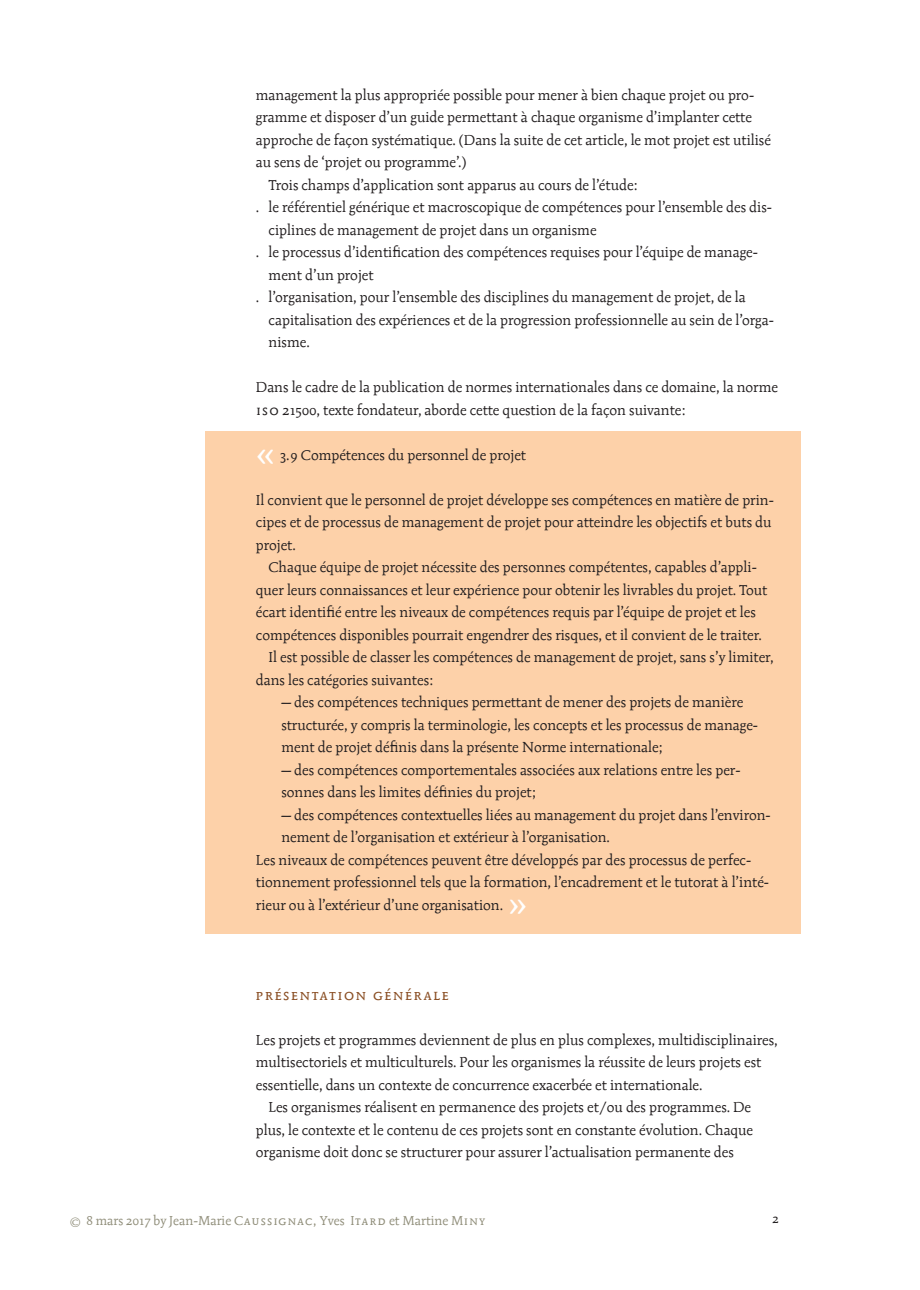
<style>
.page{position:relative;width:920px;height:1290px;background:#fff}
.page>*{position:absolute;margin:0;border:0;box-sizing:border-box;transform-origin:0 0}
.t1{font:36px "Aa Wo M09 Ro";color:#fff}
.t2{font:16.5px "Aa Wo 09 Ro Ca";letter-spacing:.1em;color:#8b5026}
.t3{font:15px/22.5px "Aa Wo M09 Ro";color:#231f20}
.t4{font:13.5px "Aa Wo M09 Ro";color:#908e7a}
.t5{font:13.5px "Aa Wo M09 Ro";color:#231f20}
.s1{font-family:"Aa Wo 09 Ro CC"}
.s2{font-size:16.5px}
</style>
<div class="page">
<div style="left:205px;top:432px;width:595px;height:502px;background:#fdd1a9"></div>
<p class="t3" style="left:256px;top:84px;width:500px">management la plus appropriée possible pour mener à bien chaque projet ou pro-</p>
<p class="t3" style="left:256px;top:106px;width:498px">gramme et disposer d’un guide permettant à chaque organisme d’implanter cette</p>
<p class="t3" style="left:256px;top:129px;width:517px">approche de façon systématique. (Dans la suite de cet article, le mot projet est utilisé</p>
<p class="t3" style="left:256px;top:151px;width:212px">au sens de ‘projet ou programme’.)</p>
<p class="t3" style="left:268px;top:174px;width:371px">Trois champs d’application sont apparus au cours de l’étude:</p>
<p class="t3" style="left:256px;top:196px;width:518px">. le référentiel générique et macroscopique de compétences pour l’ensemble des dis-</p>
<p class="t3" style="left:269px;top:219px;width:329px">ciplines de management de projet dans un organisme</p>
<p class="t3" style="left:256px;top:241px;width:504px">. le processus d’identification des compétences requises pour l’équipe de manage-</p>
<p class="t3" style="left:269px;top:264px;width:106px">ment d’un projet</p>
<p class="t3" style="left:256px;top:286px;width:491px">. l’organisation, pour l’ensemble des disciplines du management de projet, de la</p>
<p class="t3" style="left:269px;top:309px;width:507px">capitalisation des expériences et de la progression professionnelle au sein de l’orga-</p>
<p class="t3" style="left:269px;top:331px;width:42px">nisme.</p>
<p class="t3" style="left:256px;top:376px;width:524px">Dans le cadre de la publication de normes internationales dans ce domaine, la norme<br><span class="s1">ISO</span> 21500, texte fondateur, aborde cette question de la façon suivante:</p>
<h1 class="t1" style="left:256px;top:433px;width:23px">«</h1>
<p class="t3" style="left:280px;top:444px;width:247px">3.9 Compétences du personnel de projet</p>
<p class="t3" style="left:256px;top:489px;width:519px">Il convient que le personnel de projet développe ses compétences en matière de prin&shy;cipes et de processus de management de projet pour atteindre les objectifs et buts du projet.</p>
<p class="t3" style="left:268px;top:556px;width:490px">Chaque équipe de projet nécessite des personnes compétentes, capables d’appli-</p>
<p class="t3" style="left:256px;top:579px;width:513px">quer leurs connaissances et leur expérience pour obtenir les livrables du projet. Tout</p>
<p class="t3" style="left:256px;top:601px;width:502px">écart identifié entre les niveaux de compétences requis par l’équipe de projet et les</p>
<p class="t3" style="left:256px;top:624px;width:507px">compétences disponibles pourrait engendrer des risques, et il convient de le traiter.</p>
<p class="t3" style="left:268px;top:646px;width:507px">Il est possible de classer les compétences de management de projet, sans s’y limiter,</p>
<p class="t3" style="left:256px;top:669px;width:179px">dans les catégories suivantes:</p>
<p class="t3" style="left:281px;top:691px;width:478px">— des compétences techniques permettant de mener des projets de manière structurée, y compris la terminologie, les concepts et les processus de manage&shy;ment de projet définis dans la présente Norme internationale;</p>
<p class="t3" style="left:281px;top:759px;width:461px">— des compétences comportementales associées aux relations entre les per&shy;sonnes dans les limites définies du projet;</p>
<p class="t3" style="left:281px;top:804px;width:491px">— des compétences contextuelles liées au management du projet dans l’environ-</p>
<p class="t3" style="left:281px;top:826px;width:330px">nement de l’organisation et extérieur à l’organisation.</p>
<p class="t3" style="left:256px;top:849px;width:497px">Les niveaux de compétences peuvent être développés par des processus de perfec-</p>
<p class="t3" style="left:256px;top:871px;width:515px">tionnement professionnel tels que la formation, l’encadrement et le tutorat à l’inté-</p>
<p class="t3" style="left:256px;top:894px;width:248px">rieur ou à l’extérieur d’une organisation.</p>
<h1 class="t1" style="left:506px;top:883px;width:23px">»</h1>
<p class="t2" style="left:256px;top:985px;width:194px">présentation générale</p>
<p class="t3" style="left:256px;top:1029px;width:523px">Les projets et programmes deviennent de plus en plus complexes, multidisciplinaires,</p>
<p class="t3" style="left:256px;top:1051px;width:507px">multisectoriels et multiculturels. Pour les organismes la réussite de leurs projets est</p>
<p class="t3" style="left:256px;top:1074px;width:448px">essentielle, dans un contexte de concurrence exacerbée et internationale.</p>
<p class="t3" style="left:268px;top:1096px;width:484px">Les organismes réalisent en permanence des projets et/ou des programmes. De</p>
<p class="t3" style="left:256px;top:1119px;width:499px">plus, le contexte et le contenu de ces projets sont en constante évolution. Chaque</p>
<p class="t3" style="left:256px;top:1141px;width:480px">organisme doit donc se structurer pour assurer l’actualisation permanente des</p>
<p class="t4" style="left:69px;top:1213px;width:419px"><span class="s2">©</span> 8 mars 2017 by Jean-Marie C<span class="s1">aussignac,</span> Yves I<span class="s1">tard</span> et Martine M<span class="s1">iny</span></p>
<p class="t5" style="left:773px;top:1211px;width:8px">2</p>
</div>
